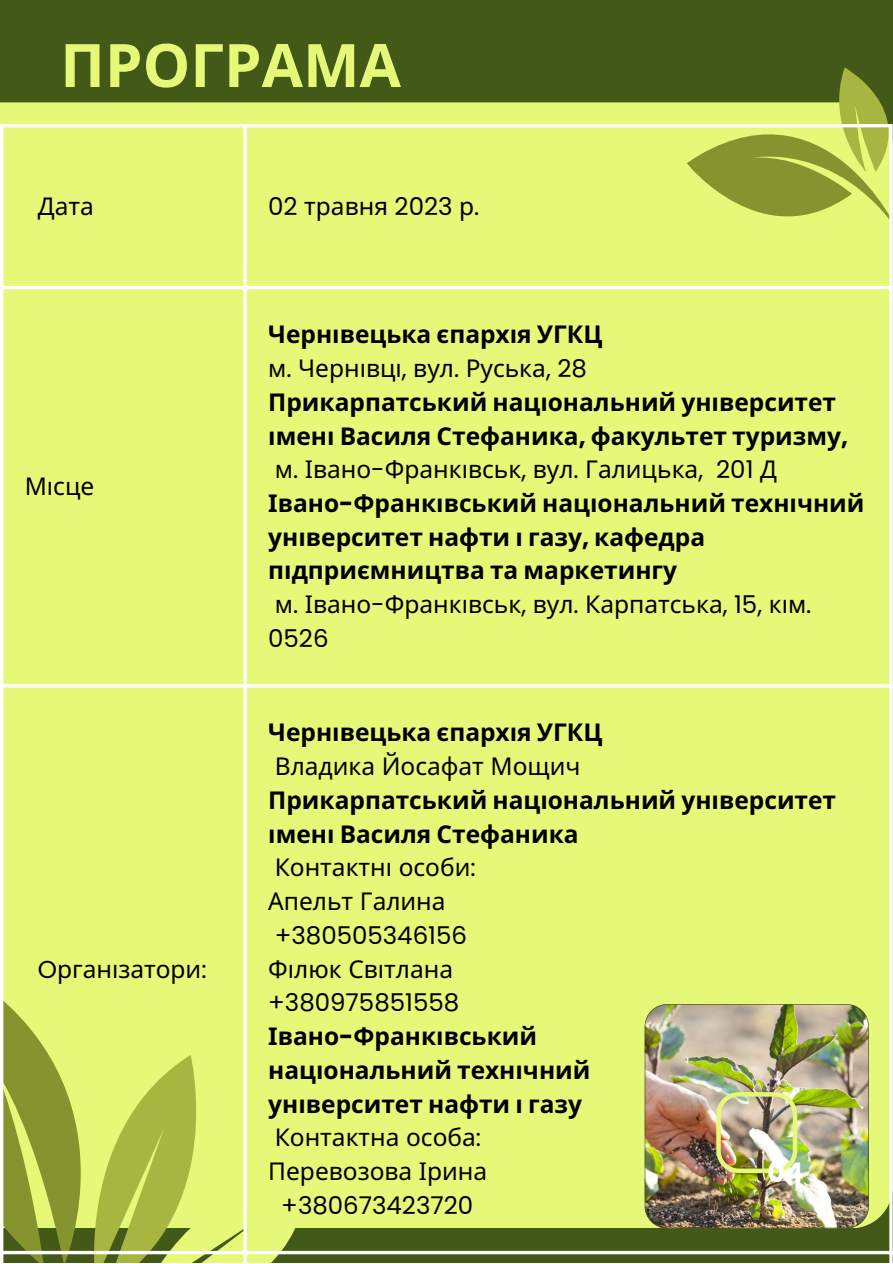
<style>
.page{position:relative;width:893px;height:1264px;background:#fff}
.page>*{position:absolute;margin:0;border:0;box-sizing:border-box;transform-origin:0 0}
.t1{font:700 60px "Noto Sans";color:#e6f877}
.t2{font:700 27px "Poppins";color:#fff}
.t3{font:700 24.45px/33.8px "Noto Sans";color:#000}
.t4{font:24.45px "Poppins";color:#000}
.t5{font:24.45px "Noto Sans";color:#000}
.s1{font-family:"Noto Sans"}
.s2{font-family:"Poppins"}
.s3{font-weight:400}
.s4{font-family:"Poppins";font-weight:400}
</style>
<div class="page">
<div style="left:0;top:0;width:892px;height:1262px;background:#435918"></div>
<div style="left:0;top:102px;width:889px;height:1125px;background:#e6f877"></div>
<img style="left:644px;top:1004px;width:224px;height:224px">
<img style="left:716px;top:1092px;width:81px;height:81px">
<svg style="left:686px;top:102px;width:203px;height:206px;background:#cedf65"></svg>
<svg style="left:803px;top:67px;width:86px;height:114px"></svg>
<svg style="left:3px;top:959px;width:305px;height:303px;background:#c9da61"></svg>
<hr style="left:0;top:127px;width:3px;height:1135px;background:#fff">
<svg style="left:243px;top:127px;width:4px;height:1135px;background:#fafde9"></svg>
<hr style="left:889px;top:127px;width:3px;height:1135px;background:#fff">
<hr style="left:0;top:124px;width:892px;height:3px;background:#fff">
<hr style="left:0;top:286px;width:892px;height:3px;background:#fff">
<hr style="left:0;top:684px;width:892px;height:3px;background:#fff">
<svg style="left:3px;top:1250px;width:887px;height:4px;background:#dbdfce"></svg>
<h1 class="t1" style="left:60px;top:23px;width:342px">ПРОГРАМА</h1>
<p class="t5" style="left:38px;top:189px;width:58px">Дата</p>
<p class="t4" style="left:268px;top:189px;width:212px">02 <span class="s1">травня</span> 2023 <span class="s1">р</span>.</p>
<p class="t5" style="left:25px;top:469px;width:71px">Місце</p>
<p class="t5" style="left:38px;top:951px;width:170px"><span class="s2">O</span>рганізатори<span class="s2">:</span></p>
<p class="t3" style="left:268px;top:317px;width:597px">Черні вецька єпархія УГКЦ<br><span class="s3">м</span><span class="s4">.</span> <span class="s3">Черні вці</span><span class="s4">,</span> <span class="s3">вул</span><span class="s4">.</span> <span class="s3">Руська</span><span class="s4">, 28<br></span>Прикарпатський національний уні верситет<br>і мені Василя Стефаника<span class="s2">,</span> факультет туризму<span class="s2">, </span><span class="s3">м</span><span class="s4">.</span> <span class="s3">Івано</span><span class="s4">-</span><span class="s3">Франкі вськ</span><span class="s4">,</span> <span class="s3">вул</span><span class="s4">.</span> <span class="s3">Галицька</span><span class="s4">, 201</span> <span class="s3">Д </span>Івано<span class="s2">-</span>Франкі вський національний технічний уні верситет нафти і газу<span class="s2">,</span> кафедра підприємництва та маркетингу<br><span class="s3">м</span><span class="s4">.</span> <span class="s3">Івано</span><span class="s4">-</span><span class="s3">Франкі вськ</span><span class="s4">,</span> <span class="s3">вул</span><span class="s4">.</span> <span class="s3">Карпатська</span><span class="s4">, 15,</span> <span class="s3">кі м</span><span class="s4">.</span></p>
<p class="t4" style="left:268px;top:621px;width:62px">0526</p>
<p class="t3" style="left:268px;top:715px;width:336px">Черні вецька єпархія УГКЦ</p>
<p class="t5" style="left:275px;top:749px;width:307px">Владика Йосафат Мощич</p>
<p class="t3" style="left:268px;top:782px;width:569px">Прикарпатський національний уні верситет і мені Василя Стефаника<br><span class="s3">Контактні особи</span><span class="s4">:<br></span><span class="s3">Апельт Галина</span></p>
<p class="t4" style="left:275px;top:918px;width:194px">+380505346156</p>
<p class="t5" style="left:268px;top:951px;width:186px">Філюк Світлана</p>
<p class="t4" style="left:268px;top:985px;width:192px">+380975851558</p>
<p class="t3" style="left:268px;top:1018px;width:324px">Івано<span class="s2">-</span>Франкі вський національний технічний уні верситет нафти і газу<br><span class="s3">Контактна особа</span><span class="s4">:<br></span><span class="s3">Перевозова Ірина</span></p>
<p class="t4" style="left:281px;top:1188px;width:193px">+380673423720</p>
<p class="t2" style="left:767px;top:1153px;width:37px">04</p>
</div>
